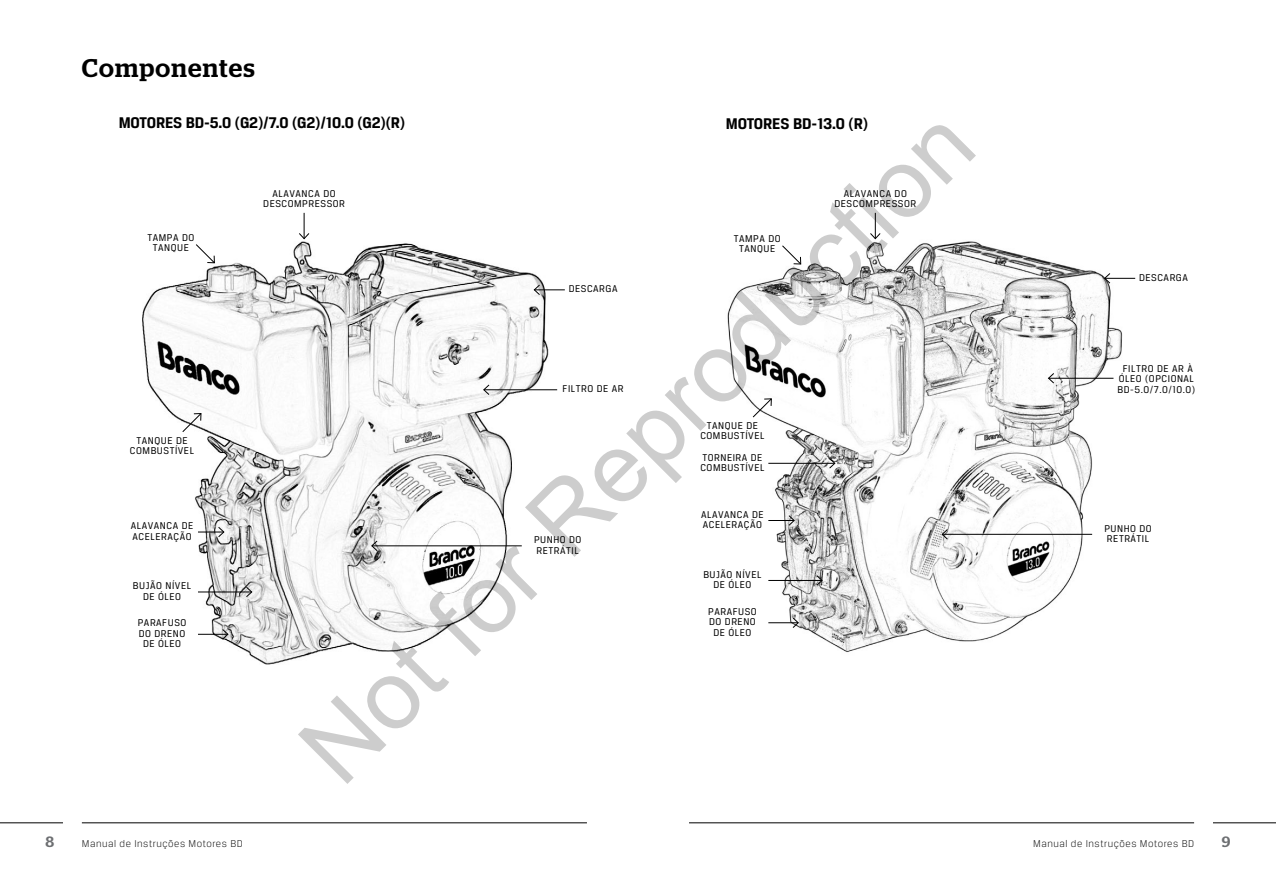
<style>
.page{position:relative;width:1276px;height:893px;background:#fff}
.page>*{position:absolute;margin:0;border:0;box-sizing:border-box;transform-origin:0 0}
.t1{font:97.8px "Arial";color:rgb(0 0 0/.2)}
.t2{font:500 25.5px "Stag";letter-spacing:.045em;color:#000}
.t3{font:700 16.5px "Breuer Text";letter-spacing:-.01em;color:#000}
.t4{font:500 15px "Stag";color:#6d6f72}
.t5{font:10.5px/10.5px "Breuer Text";letter-spacing:.05em;color:#000;text-align:center}
.t6{font:300 10.5px "Breuer Text";letter-spacing:.05em;color:#000}
</style>
<div class="page">
<hr style="left:82px;top:822px;width:505px;height:1px;background:#000">
<hr style="left:689px;top:822px;width:505px;height:1px;background:#000">
<hr style="left:0;top:822px;width:63px;height:1px;background:#000">
<hr style="left:1213px;top:822px;width:63px;height:1px;background:#000">
<img style="left:727px;top:212px;width:401px;height:440px">
<svg style="left:781px;top:245px;width:21px;height:20px"></svg>
<svg style="left:869px;top:213px;width:12px;height:27px"></svg>
<svg style="left:752px;top:398px;width:20px;height:20px"></svg>
<svg style="left:768px;top:515px;width:27px;height:11px"></svg>
<hr style="left:768px;top:463px;width:67px;height:1px;background:#000">
<svg style="left:828px;top:457px;width:8px;height:12px"></svg>
<hr style="left:768px;top:580px;width:54px;height:1px;background:#000">
<svg style="left:816px;top:575px;width:7px;height:11px"></svg>
<hr style="left:1104px;top:278px;width:31px;height:1px;background:#000">
<svg style="left:1103px;top:272px;width:8px;height:12px"></svg>
<hr style="left:1048px;top:378px;width:65px;height:1px;background:#000">
<svg style="left:1047px;top:372px;width:7px;height:12px"></svg>
<hr style="left:942px;top:534px;width:150px;height:1px;background:#000">
<svg style="left:941px;top:528px;width:7px;height:12px"></svg>
<hr style="left:768px;top:622px;width:30px;height:1px;background:#000">
<svg style="left:792px;top:617px;width:7px;height:12px"></svg>
<img style="left:142px;top:212px;width:423px;height:453px">
<svg style="left:195px;top:243px;width:20px;height:21px"></svg>
<svg style="left:182px;top:412px;width:20px;height:21px"></svg>
<svg style="left:198px;top:526px;width:27px;height:12px"></svg>
<hr style="left:198px;top:592px;width:54px;height:1px;background:#000">
<svg style="left:245px;top:586px;width:8px;height:12px"></svg>
<hr style="left:534px;top:289px;width:31px;height:1px;background:#000">
<svg style="left:533px;top:284px;width:7px;height:12px"></svg>
<hr style="left:484px;top:389px;width:73px;height:1px;background:#000">
<svg style="left:483px;top:384px;width:7px;height:12px"></svg>
<hr style="left:372px;top:545px;width:150px;height:1px;background:#000">
<svg style="left:371px;top:540px;width:7px;height:12px"></svg>
<hr style="left:198px;top:634px;width:30px;height:1px;background:#000">
<svg style="left:222px;top:628px;width:7px;height:12px"></svg>
<svg style="left:298px;top:213px;width:12px;height:27px"></svg>
<h2 class="t2" style="left:82px;top:58px;width:174px">Componentes</h2>
<h3 class="t3" style="left:119px;top:113px;width:288px">MOTORES BD-5.0 (G2)/7.0 (G2)/10.0 (G2)(R)</h3>
<h3 class="t3" style="left:726px;top:115px;width:144px">MOTORES BD-13.0 (r)</h3>
<h1 class="t1" style="left:272px;top:720px;width:904px;rotate:-45deg">Not for Reproduction</h1>
<p class="t5" style="left:272px;top:188px;width:31px">ALAVANCA</p>
<p class="t5" style="left:323px;top:188px;width:7px">DO</p>
<p class="t5" style="left:263px;top:199px;width:8px">DESCOM</p>
<p class="t5" style="left:302px;top:199px;width:20px">PRESSO</p>
<p class="t5" style="left:339px;top:199px;width:7px">R</p>
<p class="t5" style="left:843px;top:188px;width:31px">ALAVANCA</p>
<p class="t5" style="left:894px;top:188px;width:7px">DO</p>
<p class="t5" style="left:834px;top:199px;width:8px">DESCOM</p>
<p class="t5" style="left:873px;top:199px;width:20px">PRESSO</p>
<p class="t5" style="left:910px;top:199px;width:7px">R</p>
<p class="t5" style="left:147px;top:232px;width:42px">TAM PA DO<br>TANQUE</p>
<p class="t5" style="left:734px;top:233px;width:42px">TAM PA DO<br>TANQUE</p>
<p class="t5" style="left:569px;top:284px;width:14px">DESCA</p>
<p class="t5" style="left:599px;top:284px;width:13px">RGA</p>
<p class="t5" style="left:562px;top:383px;width:63px">FILTRO DE AR</p>
<p class="t5" style="left:707px;top:420px;width:46px">TANQUE DE</p>
<p class="t5" style="left:700px;top:431px;width:8px">COM</p>
<p class="t5" style="left:721px;top:431px;width:39px">BUSTÍVEL</p>
<p class="t5" style="left:136px;top:435px;width:46px">TANQUE DE</p>
<p class="t5" style="left:130px;top:445px;width:8px">COM</p>
<p class="t5" style="left:151px;top:445px;width:39px">BUSTÍVEL</p>
<p class="t5" style="left:700px;top:452px;width:57px;text-align:left">TORNEIRA DE<br>COM</p>
<p class="t5" style="left:721px;top:462px;width:39px">BUSTÍVEL</p>
<p class="t5" style="left:701px;top:509px;width:31px">ALAVANCA</p>
<p class="t5" style="left:752px;top:509px;width:7px">DE</p>
<p class="t5" style="left:703px;top:519px;width:7px">ACELE</p>
<p class="t5" style="left:731px;top:519px;width:31px">RAÇÃO</p>
<p class="t5" style="left:131px;top:520px;width:31px">ALAVANCA</p>
<p class="t5" style="left:182px;top:520px;width:7px">DE</p>
<p class="t5" style="left:132px;top:531px;width:7px">ACELE</p>
<p class="t5" style="left:161px;top:531px;width:31px">RAÇÃO</p>
<p class="t5" style="left:133px;top:580px;width:54px">BUJÃO NÍVEL<br>DE ÓLEO</p>
<p class="t5" style="left:534px;top:534px;width:42px;text-align:left">PUNHO DO<br>RETRÁTIL</p>
<p class="t5" style="left:703px;top:569px;width:54px">BUJÃO NÍVEL<br>DE ÓLEO</p>
<p class="t5" style="left:708px;top:606px;width:44px">PARAFUSO<br>DO DRENO<br>DE ÓLEO</p>
<p class="t5" style="left:138px;top:617px;width:44px">PARAFUSO<br>DO DRENO<br>DE ÓLEO</p>
<p class="t5" style="left:1139px;top:272px;width:14px">DESCA</p>
<p class="t5" style="left:1169px;top:272px;width:13px">RGA</p>
<p class="t5" style="left:1118px;top:363px;width:76px;text-align:left;text-indent:4px">FILTRO DE AR À<br>ÓLEO</p>
<p class="t5" style="left:1117px;top:373px;width:79px">(OPCIONAL<br>BD-5.0/7.0/10.0)</p>
<p class="t5" style="left:1104px;top:523px;width:42px;text-align:left">PUNHO DO<br>RETRÁTIL</p>
<h3 class="t4" style="left:45px;top:836px;width:10px">8</h3>
<p class="t6" style="left:82px;top:838px;width:162px">Manual de Instruções Motores BD</p>
<p class="t6" style="left:1033px;top:838px;width:162px">Manual de Instruções Motores BD</p>
<h3 class="t4" style="left:1221px;top:836px;width:10px">9</h3>
</div>
